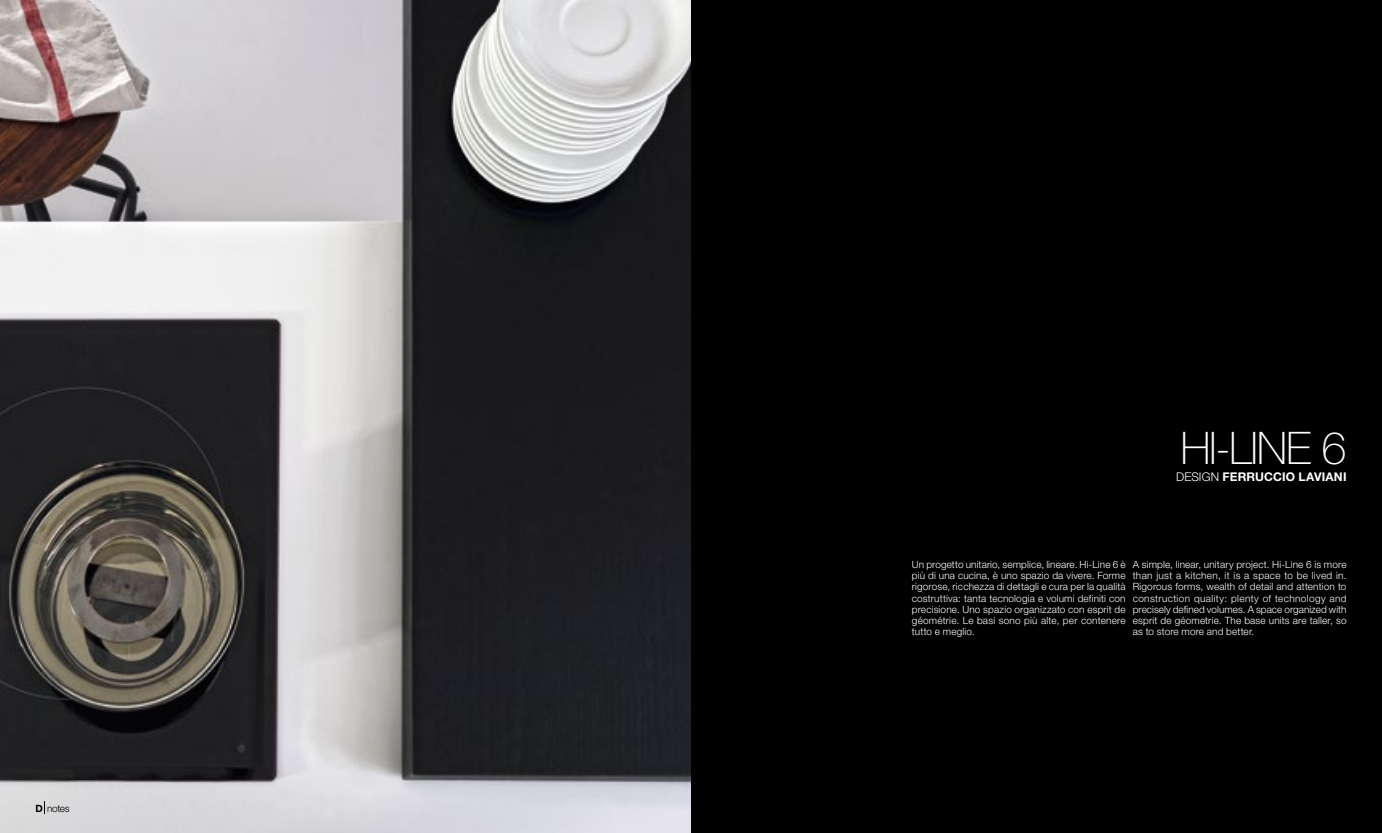
<style>
.page{position:relative;width:1382px;height:833px;background:#fff}
.page>*{position:absolute;margin:0;border:0;box-sizing:border-box;transform-origin:0 0}
.t1{font:100 45px "Helvetica Neue";letter-spacing:-.03em;color:#fff}
.t2{font:700 12px "Helvetica Neue";letter-spacing:.01em;color:#fff}
.t3{font:300 10px/11.2px "Helvetica Neue";letter-spacing:.015em;color:#fff;text-align:justify}
.t4{font:300 10px "Helvetica Neue";letter-spacing:-.035em;color:#000}
.s1{font-weight:700}
.s2{font-weight:300}
</style>
<div class="page">
<img style="left:0;top:0;width:691px;height:833px">
<div style="left:691px;top:0;width:691px;height:833px;background:#000"></div>
<svg style="left:45px;top:801px;width:1px;height:12px"></svg>
<p class="t4" style="left:35px;top:802px;width:36px"><span class="s1">D</span> notes</p>
<h1 class="t1" style="left:1180px;top:423px;width:168px">HI-LINE 6</h1>
<p class="t2" style="left:1176px;top:469px;width:172px"><span class="s2">DESIGN</span> FERRUCCIO LAVIANI</p>
<p class="t3" style="left:912px;top:558px;width:215px">Un progetto unitario, semplice, lineare. Hi-Line 6 è più di una cucina, è uno spazio da vivere. Forme rigorose, ricchezza di dettagli e cura per la qualità costruttiva: tanta tecnologia e volumi definiti con precisione. Uno spazio organizzato con esprit de géométrie. Le basi sono più alte, per contenere tutto e meglio.</p>
<p class="t3" style="left:1133px;top:558px;width:215px">A simple, linear, unitary project. Hi-Line 6 is more than just a kitchen, it is a space to be lived in.<br>Rigorous forms, wealth of detail and attention to construction quality: plenty of technology and precisely defined volumes. A space organized with esprit de géometrie. The base units are taller, so as to store more and better.</p>
</div>
